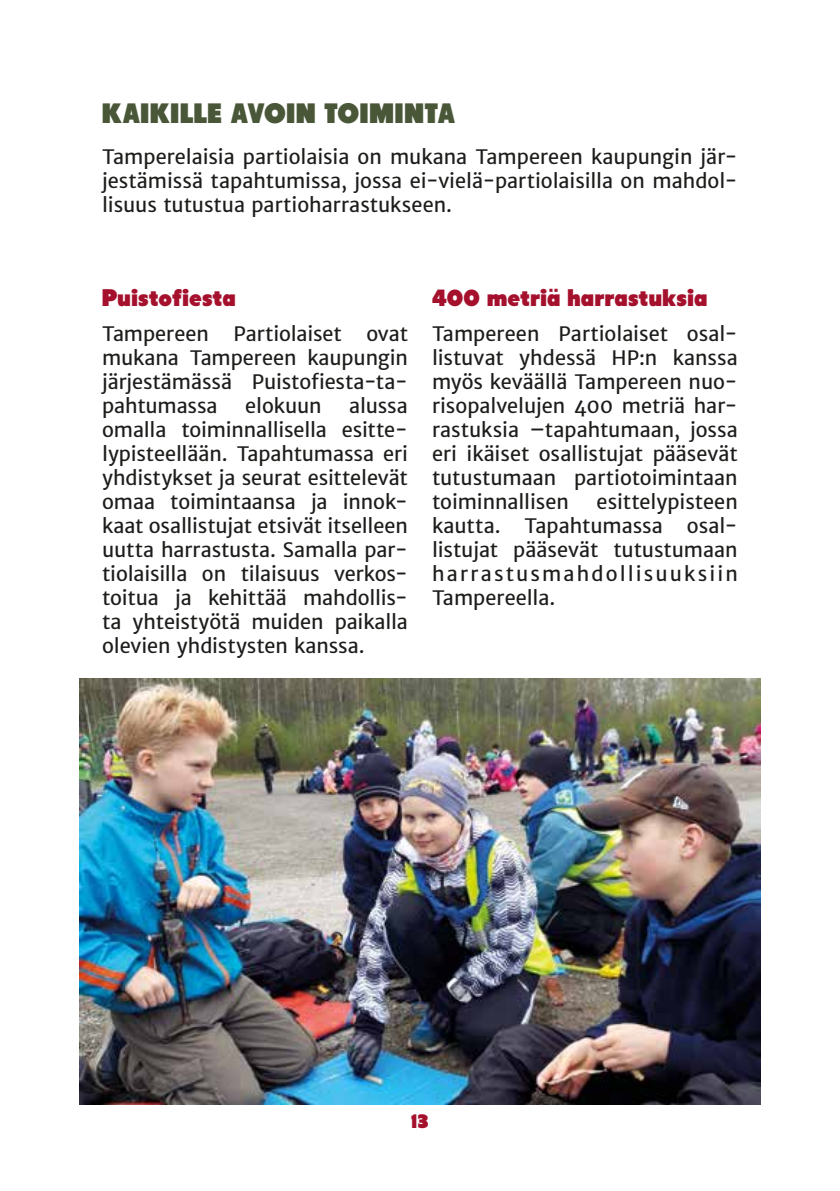
<style>
.page{position:relative;width:840px;height:1191px;background:#fff}
.page>*{position:absolute;margin:0;border:0;box-sizing:border-box;transform-origin:0 0}
.t1{font:28px "Tondu Beta";letter-spacing:.015em;color:#495738}
.t2{font:24px "Tondu Beta";letter-spacing:.005em;color:#a5102d}
.t3{font:20px/24px "Merriweather Sans";letter-spacing:-.005em;color:#1d1d1b;text-align:justify}
.t4{font:20px "Tondu Beta";color:#a5102d}
</style>
<div class="page">
<img style="left:79px;top:679px;width:681px;height:425px">
<h1 class="t1" style="left:102px;top:96px;width:354px">KAIKILLE AVOIN TOIMINTA</h1>
<p class="t3" style="left:102px;top:145px;width:636px">Tamperelaisia partiolaisia on mukana Tampereen kaupungin jär&shy;jestämissä tapahtumissa, jossa ei-vielä-partiolaisilla on mahdol&shy;lisuus tutustua partioharrastukseen.</p>
<p class="t2" style="left:102px;top:283px;width:135px">Puistofiesta</p>
<p class="t3" style="left:102px;top:322px;width:307px">Tampereen Partiolaiset ovat mukana Tampereen kaupungin järjestämässä Puistofiesta-ta&shy;pahtumassa</p>
<p class="t3" style="left:102px;top:394px;width:307px;text-indent:247px">alussa omalla toiminnallisella esitte&shy;lypisteellään. Tapahtumassa eri yhdistykset ja seurat esittelevät omaa toimintaansa ja innok&shy;kaat osallistujat etsivät itselleen uutta harrastusta. Samalla par&shy;tiolaisilla on tilaisuus verkos&shy;toitua ja kehittää mahdollis&shy;ta yhteistyötä muiden paikalla olevien yhdistysten kanssa.</p>
<p class="t3" style="left:245px;top:394px;width:78px">elokuun</p>
<p class="t2" style="left:432px;top:283px;width:277px">400 metriä harrastuksia</p>
<p class="t3" style="left:432px;top:322px;width:307px">Tampereen Partiolaiset osal&shy;listuvat yhdessä HP:n kanssa myös keväällä Tampereen nuo&shy;risopalvelujen 400 metriä har&shy;rastuksia –tapahtumaan, jossa eri ikäiset osallistujat pääsevät tutustumaan partiotoimintaan toiminnallisen</p>
<p class="t3" style="left:432px;top:490px;width:307px;text-indent:164px">esittelypisteen kautta. Tapahtumassa osal&shy;listujat pääsevät tutustumaan harrastusmahdollisuuksiin Tampereella.</p>
<p class="t4" style="left:411px;top:1109px;width:19px">13</p>
</div>
